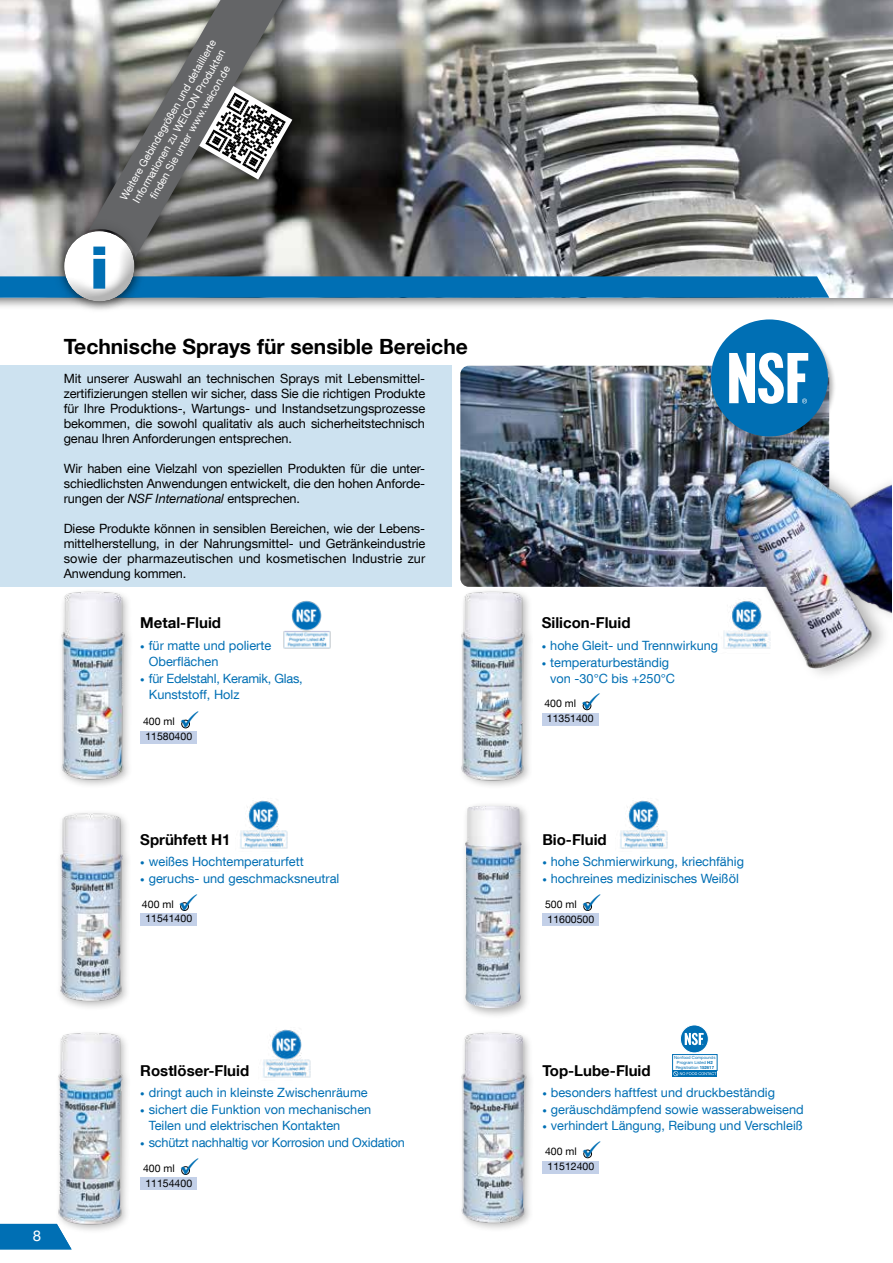
<style>
.page{position:relative;width:893px;height:1263px;background:#fff}
.page>*{position:absolute;margin:0;border:0;box-sizing:border-box;transform-origin:0 0}
.t1{font:900 57px "Helvetica";color:#006fb4}
.t2{font:700 21px "Helvetica Neue LT Com";color:#000}
.t3{font:700 15px "Helvetica Neue LT Com";color:#000}
.t4{font:15px "Helvetica Neue LT Com";color:#fff}
.t5{font:12.75px/15px "Helvetica Neue LT Com";letter-spacing:-.01em;color:#000;text-align:justify}
.t6{font:12.75px/16.5px "Helvetica Neue LT Com";color:#006fb4}
.t7{font:12.75px/16.5px "Helvetica Neue LT Com";letter-spacing:-.02em;color:#006fb4}
.t8{font:10.5px/12.6px "Helvetica Neue LT Com";color:#fff;text-align:center}
.t9{font:10.5px/15px "Helvetica Neue LT Com";color:#000}
.t10{font:4.2px/5.1px "Helvetica Neue LT Com";color:#006fb4;text-align:center}
.s1{font-style:italic}
.s2{font-size:9px}
.s3{font-weight:700}
</style>
<div class="page">
<div style="left:0;top:366px;width:452px;height:221px;background:#cde2f0"></div>
<img style="left:460px;top:366px;width:251px;height:221px">
<img style="left:672px;top:377px;width:220px;height:298px">
<div style="left:0;top:0;width:893px;height:310px;background:#000;opacity:.5"></div>
<img style="left:0;top:0;width:893px;height:298px">
<svg style="left:0;top:276px;width:829px;height:22px;background:#0771b4"></svg>
<div style="left:0;top:1224px;width:72px;height:25px;background:#006fb4"></div>
<div style="left:711px;top:323px;width:126px;height:126px;background:#000;opacity:.3"></div>
<div style="left:711px;top:319px;width:117px;height:117px;background:#006fb4;border-radius:50%"></div>
<svg style="left:729px;top:353px;width:79px;height:51px"></svg>
<div style="left:458px;top:1029px;width:77px;height:204px;background:#000;opacity:.3"></div>
<img style="left:458px;top:1029px;width:75px;height:198px">
<div style="left:56px;top:809px;width:76px;height:202px;background:#000;opacity:.3"></div>
<img style="left:56px;top:809px;width:73px;height:194px">
<img style="left:460px;top:585px;width:71px;height:200px">
<div style="left:461px;top:801px;width:71px;height:218px;background:#000;opacity:.3"></div>
<img style="left:465px;top:805px;width:57px;height:203px">
<div style="left:55px;top:1029px;width:78px;height:205px;background:#fff"></div>
<img style="left:53px;top:1032px;width:75px;height:198px">
<img style="left:61px;top:591px;width:69px;height:194px">
<div style="left:140px;top:913px;width:57px;height:13px;background:#c3d0e8"></div>
<div style="left:542px;top:713px;width:57px;height:13px;background:#c3d0e8"></div>
<div style="left:542px;top:913px;width:57px;height:13px;background:#c3d0e8"></div>
<div style="left:140px;top:731px;width:57px;height:13px;background:#c3d0e8"></div>
<div style="left:140px;top:1177px;width:57px;height:13px;background:#c3d0e8"></div>
<div style="left:542px;top:1161px;width:57px;height:13px;background:#c3d0e8"></div>
<div style="left:57px;top:0;width:286px;height:312px;background:#000;opacity:.5"></div>
<svg style="left:89px;top:0;width:244px;height:257px;background:#7a7a78"></svg>
<div style="left:50px;top:217px;width:98px;height:98px;background:#000;opacity:.25"></div>
<div style="left:63px;top:229px;width:73px;height:50px;background:#fff;opacity:.45"></div>
<div style="left:63px;top:240px;width:73px;height:63px;background:#000;opacity:.3"></div>
<svg style="left:680px;top:1025px;width:28px;height:28px"></svg>
<div style="left:680px;top:1025px;width:28px;height:28px;border:1px solid #fff;border-radius:50%"></div>
<svg style="left:685px;top:1033px;width:19px;height:12px"></svg>
<div style="left:672px;top:1054px;width:45px;height:16px;border:1px solid #006fb4"></div>
<div style="left:672px;top:1070px;width:45px;height:7px;background:#006fb4"></div>
<svg style="left:673px;top:1071px;width:43px;height:5px"></svg>
<img style="left:283px;top:600px;width:48px;height:49px">
<img style="left:718px;top:598px;width:57px;height:55px">
<img style="left:240px;top:800px;width:48px;height:49px">
<img style="left:620px;top:800px;width:48px;height:49px">
<img style="left:263px;top:1029px;width:48px;height:49px">
<svg style="left:582px;top:701px;width:10px;height:9px"></svg>
<svg style="left:583px;top:902px;width:9px;height:9px"></svg>
<svg style="left:181px;top:719px;width:9px;height:9px"></svg>
<svg style="left:180px;top:902px;width:9px;height:9px"></svg>
<svg style="left:181px;top:1166px;width:9px;height:9px"></svg>
<svg style="left:583px;top:1149px;width:9px;height:9px"></svg>
<p class="t8" style="left:117px;top:195px;width:184px;rotate:-60deg">Weitere Gebindegrößen und detaillierte<br>Informationen zu WEICON Produkten<br>fi nden Sie unter www.weicon.de</p>
<h1 class="t1" style="left:90px;top:231px;width:20px">i</h1>
<h2 class="t2" style="left:64px;top:333px;width:406px">Technische Sprays für sensible Bereiche</h2>
<p class="t5" style="left:64px;top:370px;width:363px">Mit unserer Auswahl an technischen Sprays mit Lebensmittel&shy;zertifizierungen stellen wir sicher, dass Sie die richtigen Produkte für Ihre Produktions-, Wartungs- und Instandsetzungsprozesse bekommen, die sowohl qualitativ als auch sicherheitstechnisch genau Ihren Anforderungen entsprechen.</p>
<p class="t5" style="left:64px;top:460px;width:363px">Wir haben eine Vielzahl von speziellen Produkten für die unter&shy;schiedlichsten Anwendungen entwickelt, die den hohen Anforde&shy;rungen der <span class="s1">NSF International</span> entsprechen.</p>
<p class="t5" style="left:64px;top:520px;width:363px">Diese Produkte können in sensiblen Bereichen, wie der Lebens&shy;mittelherstellung, in der Nahrungsmittel- und Getränkeindustrie sowie der pharmazeutischen und kosmetischen Industrie zur Anwendung kommen.</p>
<p class="t3" style="left:140px;top:613px;width:82px">Metal-Fluid</p>
<p class="t6" style="left:149px;top:636px;width:124px;text-indent:-9px"><span class="s2">•</span> für matte und polierte<br>Oberflächen</p>
<p class="t7" style="left:149px;top:669px;width:155px;text-indent:-9px"><span class="s2">•</span> für Edelstahl, Keramik, Glas,<br>Kunststoff, Holz</p>
<p class="t9" style="left:143px;top:714px;width:51px">400 ml<br>11580400</p>
<p class="t3" style="left:140px;top:830px;width:92px">Sprühfett H1</p>
<p class="t6" style="left:140px;top:853px;width:165px"><span class="s2">•</span> weißes Hochtemperaturfett</p>
<p class="t6" style="left:140px;top:869px;width:201px"><span class="s2">•</span> geruchs- und geschmacksneutral</p>
<p class="t9" style="left:142px;top:896px;width:33px">400 ml</p>
<p class="t9" style="left:145px;top:911px;width:48px">11541400</p>
<p class="t4" style="left:33px;top:1226px;width:10px">8</p>
<p class="t3" style="left:140px;top:1061px;width:110px">Rostlöser-Fluid</p>
<p class="t6" style="left:140px;top:1084px;width:229px"><span class="s2">•</span> dringt auch in kleinste Zwischenräume</p>
<p class="t6" style="left:149px;top:1100px;width:224px;text-indent:-9px"><span class="s2">•</span> sichert die Funktion von mechanischen<br>Teilen und elektrischen Kontakten</p>
<p class="t7" style="left:140px;top:1133px;width:266px"><span class="s2">•</span> schützt nachhaltig vor Korrosion und Oxidation</p>
<p class="t9" style="left:143px;top:1160px;width:51px">400 ml<br>11154400</p>
<p class="t3" style="left:542px;top:613px;width:90px">Silicon-Fluid</p>
<p class="t6" style="left:542px;top:637px;width:178px"><span class="s2">•</span> hohe Gleit- und Trennwirkung</p>
<p class="t6" style="left:550px;top:653px;width:126px;text-indent:-9px"><span class="s2">•</span> temperaturbeständig von -30°C bis +250°C</p>
<p class="t9" style="left:544px;top:695px;width:51px">400 ml<br>11351400</p>
<p class="t3" style="left:542px;top:830px;width:66px">Bio-Fluid</p>
<p class="t6" style="left:542px;top:853px;width:203px"><span class="s2">•</span> hohe Schmierwirkung, kriechfähig</p>
<p class="t6" style="left:542px;top:869px;width:198px"><span class="s2">•</span> hochreines medizinisches Weißöl</p>
<p class="t9" style="left:545px;top:896px;width:51px">500 ml<br>11600500</p>
<p class="t10" style="left:674px;top:1054px;width:43px">Nonfood Compounds<br>Program Listed <span class="s3">H2<br></span>Registration <span class="s3">152617</span></p>
<p class="t3" style="left:542px;top:1061px;width:110px">Top-Lube-Fluid</p>
<p class="t6" style="left:542px;top:1084px;width:234px"><span class="s2">•</span> besonders haftfest und druckbeständig</p>
<p class="t6" style="left:542px;top:1100px;width:263px"><span class="s2">•</span> geräuschdämpfend sowie wasserabweisend</p>
<p class="t6" style="left:542px;top:1117px;width:262px"><span class="s2">•</span> verhindert Längung, Reibung und Verschleiß</p>
<p class="t9" style="left:545px;top:1143px;width:51px">400 ml<br>11512400</p>
</div>
